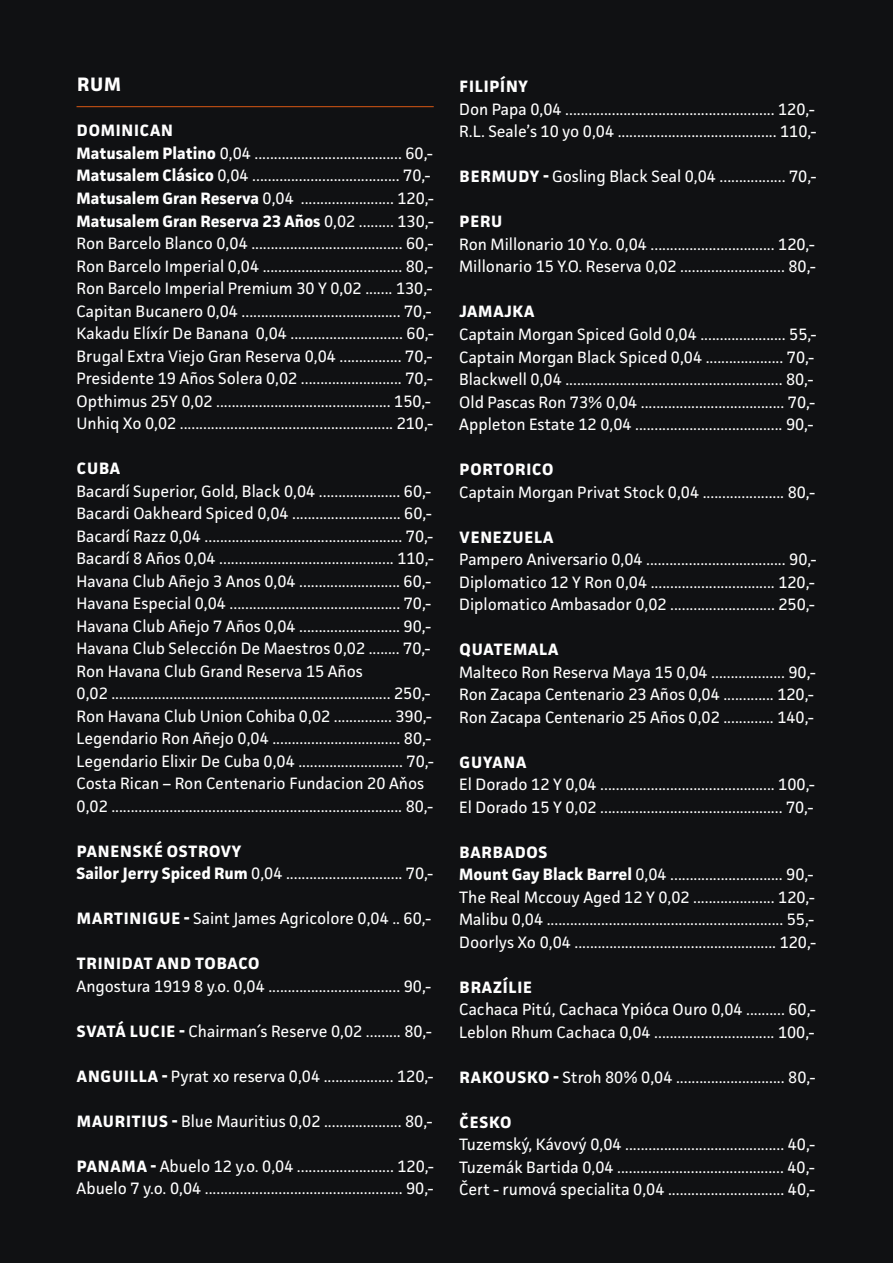
<style>
.page{position:relative;width:893px;height:1263px;background:#101113}
.page>*{position:absolute;margin:0;border:0;box-sizing:border-box;transform-origin:0 0}
.t1{font:700 19.5px "Facit";color:#fff}
.t2{font:16.5px/22.5px "Facit";color:#fff}
.t3{font:700 16.5px "Facit";letter-spacing:.05em;color:#fff}
.s1{font-weight:700}
</style>
<div class="page">
<hr style="left:77px;top:106px;width:357px;height:1px;background:#d95813">
<p class="t1" style="left:77px;top:73px;width:46px">RUM</p>
<p class="t2" style="left:77px;top:119px;width:359px"><span class="s1">DOMINICAN<br>Matusalem Platino</span> 0,04 ...................................... 60,- <span class="s1">Matusalem Clásico</span> 0,04 ...................................... 70,- <span class="s1">Matusalem Gran Reserva</span> 0,04 ........................ 120,- <span class="s1">Matusalem Gran Reserva 23 Años</span> 0,02 ......... 130,- Ron Barcelo Blanco 0,04 ....................................... 60,- Ron Barcelo Imperial 0,04 .................................... 80,- Ron Barcelo Imperial Premium 30 Y 0,02 ....... 130,- Capitan Bucanero 0,04 ......................................... 70,- Kakadu Elíxír De Banana 0,04 ............................. 60,- Brugal Extra Viejo Gran Reserva 0,04 ................ 70,- Presidente 19 Años Solera 0,02 .......................... 70,- Opthimus 25Y 0,02 ............................................. 150,- Unhiq Xo 0,02 ....................................................... 210,-</p>
<p class="t3" style="left:77px;top:458px;width:45px">CUBA</p>
<p class="t2" style="left:77px;top:479px;width:359px">Bacardí Superior, Gold, Black 0,04 ..................... 60,- Bacardi Oakheard Spiced 0,04 ............................ 60,- Bacardí Razz 0,04 ................................................... 70,- Bacardí 8 Años 0,04 ............................................. 110,- Havana Club Añejo 3 Anos 0,04 .......................... 60,- Havana Especial 0,04 ............................................ 70,- Havana Club Añejo 7 Años 0,04 .......................... 90,- Havana Club Selección De Maestros 0,02 ........ 70,- Ron Havana Club Grand Reserva 15 Años<br>0,02 ........................................................................ 250,- Ron Havana Club Union Cohiba 0,02 ............... 390,- Legendario Ron Añejo 0,04 ................................. 80,- Legendario Elixir De Cuba 0,04 ........................... 70,- Costa Rican – Ron Centenario Fundacion 20 Aňos 0,02 ........................................................................... 80,-</p>
<p class="t2" style="left:77px;top:839px;width:358px"><span class="s1">PANENSKÉ OSTROVY<br>Sailor Jerry Spiced Rum</span> 0,04 .............................. 70,-</p>
<p class="t2" style="left:77px;top:907px;width:355px"><span class="s1">MARTINIGUE -</span> Saint James Agricolore 0,04 .. 60,-</p>
<p class="t3" style="left:77px;top:953px;width:184px">TRINIDAT AND TOBACO</p>
<p class="t2" style="left:77px;top:974px;width:356px">Angostura 1919 8 y.o. 0,04 .................................. 90,-</p>
<p class="t2" style="left:77px;top:1019px;width:356px"><span class="s1">SVATÁ LUCIE -</span> Chairman´s Reserve 0,02 ......... 80,-</p>
<p class="t2" style="left:77px;top:1064px;width:358px"><span class="s1">ANGUILLA -</span> Pyrat xo reserva 0,04 .................. 120,-</p>
<p class="t2" style="left:77px;top:1109px;width:357px"><span class="s1">MAURITIUS -</span> Blue Mauritius 0,02 .................... 80,-</p>
<p class="t2" style="left:77px;top:1154px;width:359px"><span class="s1">PANAMA -</span> Abuelo 12 y.o. 0,04 ......................... 120,-<br>Abuelo 7 y.o. 0,04 ................................................... 90,-</p>
<p class="t3" style="left:460px;top:76px;width:70px">FILIPÍNY</p>
<p class="t2" style="left:459px;top:98px;width:359px">Don Papa 0,04 ...................................................... 120,-<br>R.L. Seale’s 10 yo 0,04 ......................................... 110,-</p>
<p class="t2" style="left:460px;top:165px;width:358px"><span class="s1">BERMUDY -</span> Gosling Black Seal 0,04 ................. 70,-</p>
<p class="t3" style="left:460px;top:211px;width:44px">PERU</p>
<p class="t2" style="left:459px;top:233px;width:358px">Ron Millonario 10 Y.o. 0,04 ................................ 120,-<br>Millonario 15 Y.O. Reserva 0,02 ........................... 80,-</p>
<p class="t3" style="left:459px;top:301px;width:77px">JAMAJKA</p>
<p class="t2" style="left:459px;top:323px;width:359px">Captain Morgan Spiced Gold 0,04 ...................... 55,- Captain Morgan Black Spiced 0,04 .................... 70,- Blackwell 0,04 ........................................................ 80,- Old Pascas Ron 73% 0,04 ..................................... 70,- Appleton Estate 12 0,04 ...................................... 90,-</p>
<p class="t3" style="left:460px;top:459px;width:95px">PORTORICO</p>
<p class="t2" style="left:459px;top:480px;width:357px">Captain Morgan Privat Stock 0,04 ..................... 80,-</p>
<p class="t3" style="left:460px;top:526px;width:95px">VENEZUELA</p>
<p class="t2" style="left:459px;top:548px;width:359px;text-align:justify">Pampero Aniversario 0,04 .................................... 90,- Diplomatico 12 Y Ron 0,04 ................................ 120,- Diplomatico Ambasador 0,02 ........................... 250,-</p>
<p class="t3" style="left:460px;top:639px;width:100px">QUATEMALA</p>
<p class="t2" style="left:459px;top:660px;width:358px">Malteco Ron Reserva Maya 15 0,04 ................... 90,-<br>Ron Zacapa Centenario 23 Años 0,04 ............. 120,-<br>Ron Zacapa Centenario 25 Años 0,02 ............. 140,-</p>
<p class="t3" style="left:460px;top:752px;width:68px">GUYANA</p>
<p class="t2" style="left:459px;top:773px;width:357px">El Dorado 12 Y 0,04 ............................................. 100,-<br>El Dorado 15 Y 0,02 ............................................... 70,-</p>
<p class="t2" style="left:459px;top:840px;width:358px"><span class="s1">BARBADOS<br>Mount Gay Black Barrel</span> 0,04 ............................. 90,- The Real Mccouy Aged 12 Y 0,02 ..................... 120,- Malibu 0,04 ............................................................. 55,- Doorlys Xo 0,04 .................................................... 120,-</p>
<p class="t3" style="left:460px;top:977px;width:74px">BRAZÍLIE</p>
<p class="t2" style="left:459px;top:998px;width:358px">Cachaca Pitú, Cachaca Ypióca Ouro 0,04 .......... 60,-<br>Leblon Rhum Cachaca 0,04 ............................... 100,-</p>
<p class="t2" style="left:460px;top:1065px;width:357px"><span class="s1">RAKOUSKO -</span> Stroh 80% 0,04 ............................ 80,-</p>
<p class="t3" style="left:460px;top:1112px;width:53px">ČESKO</p>
<p class="t2" style="left:459px;top:1133px;width:357px;text-align:justify">Tuzemský, Kávový 0,04 ......................................... 40,- Tuzemák Bartida 0,04 ........................................... 40,- Čert - rumová specialita 0,04 .............................. 40,-</p>
</div>
